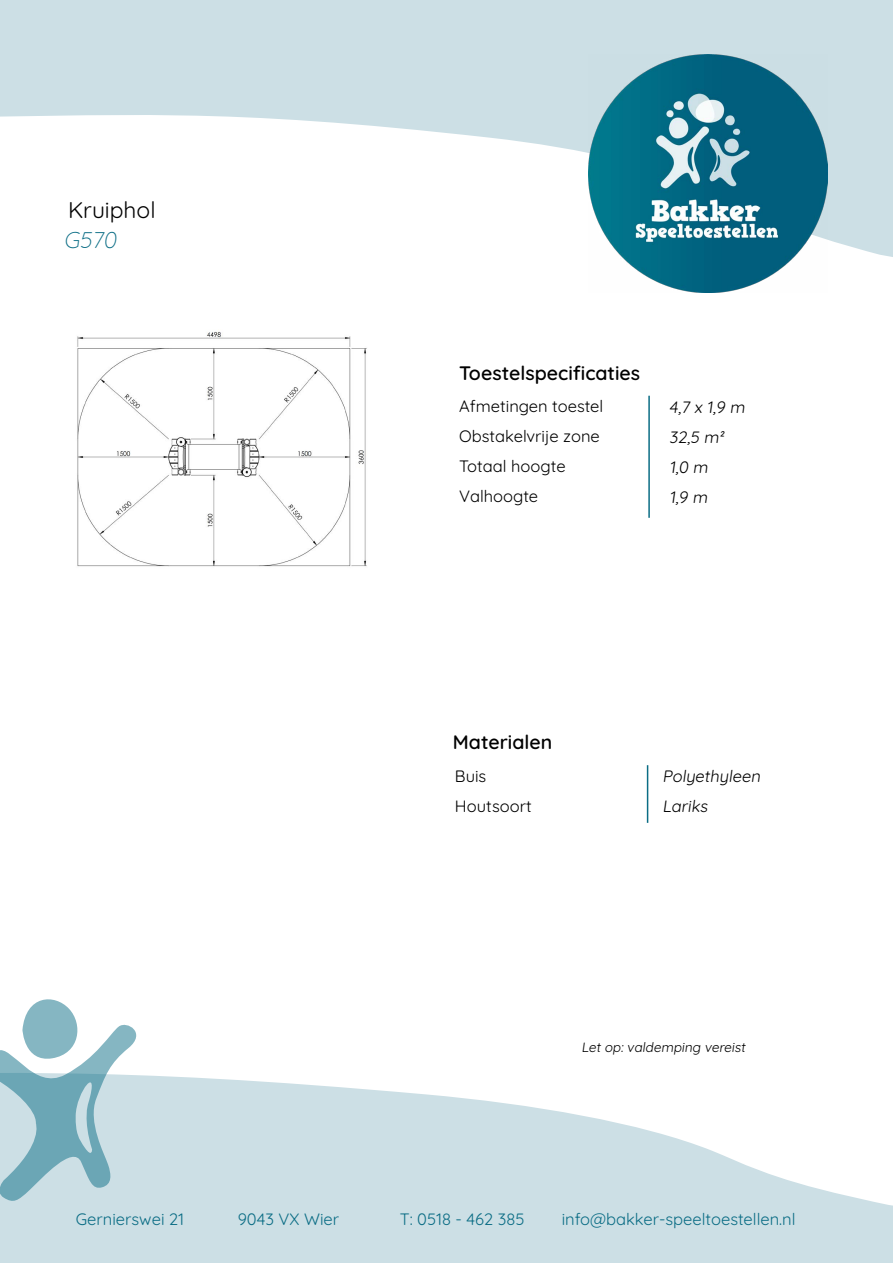
<style>
.page{position:relative;width:893px;height:1263px;background:#fff}
.page>*{position:absolute;margin:0;border:0;box-sizing:border-box;transform-origin:0 0}
.t1{font:22.8px "Quicksand";color:#000}
.t2{font:300 22.8px "Quicksand";color:#0b6d85}
.t3{font:600 19.5px "Quicksand";color:#000}
.t4{font:16.5px/30px "Quicksand";color:#000}
.t5{font:16.5px "Quicksand";color:#0b6d85}
.t6{font:13.5px "Quicksand";color:#000}
</style>
<div class="page">
<svg style="left:0;top:0;width:893px;height:257px;fill:#ccdfe5"></svg>
<img style="left:589px;top:54px;width:238px;height:238px">
<svg style="left:0;top:1075px;width:893px;height:188px;fill:#ccdfe5"></svg>
<svg style="left:0;top:999px;width:136px;height:202px"></svg>
<img style="left:77px;top:332px;width:290px;height:235px">
<hr style="left:648px;top:396px;width:2px;height:122px;background:#0b6d85">
<hr style="left:647px;top:765px;width:1px;height:58px;background:#0b6d85">
<h1 class="t1" style="left:68px;top:193px;width:89px">Kruiphol</h1>
<h1 class="t2" style="left:64px;top:222px;width:59px">G570</h1>
<p class="t3" style="left:459px;top:358px;width:182px">Toestelspecificaties</p>
<p class="t4" style="left:459px;top:390px;width:146px">Afmetingen toestel<br>Obstakelvrije zone<br>Totaal hoogte<br>Valhoogte</p>
<p class="t4" style="left:669px;top:390px;width:80px">4,7 x 1,9 m<br>32,5 m2<br>1,0 m<br>1,9 m</p>
<p class="t3" style="left:453px;top:727px;width:101px">Materialen</p>
<p class="t4" style="left:455px;top:759px;width:78px">Buis<br>Houtsoort</p>
<p class="t4" style="left:662px;top:759px;width:102px">Polyethyleen<br>Lariks</p>
<p class="t6" style="left:581px;top:1037px;width:168px">Let op: valdemping vereist</p>
<p class="t5" style="left:76px;top:1207px;width:110px">Gernierswei 21</p>
<p class="t5" style="left:238px;top:1207px;width:103px">9043 VX Wier</p>
<p class="t5" style="left:400px;top:1207px;width:126px">T: 0518 - 462 385</p>
<p class="t5" style="left:562px;top:1207px;width:235px">info@bakker-speeltoestellen.nl</p>
</div>
